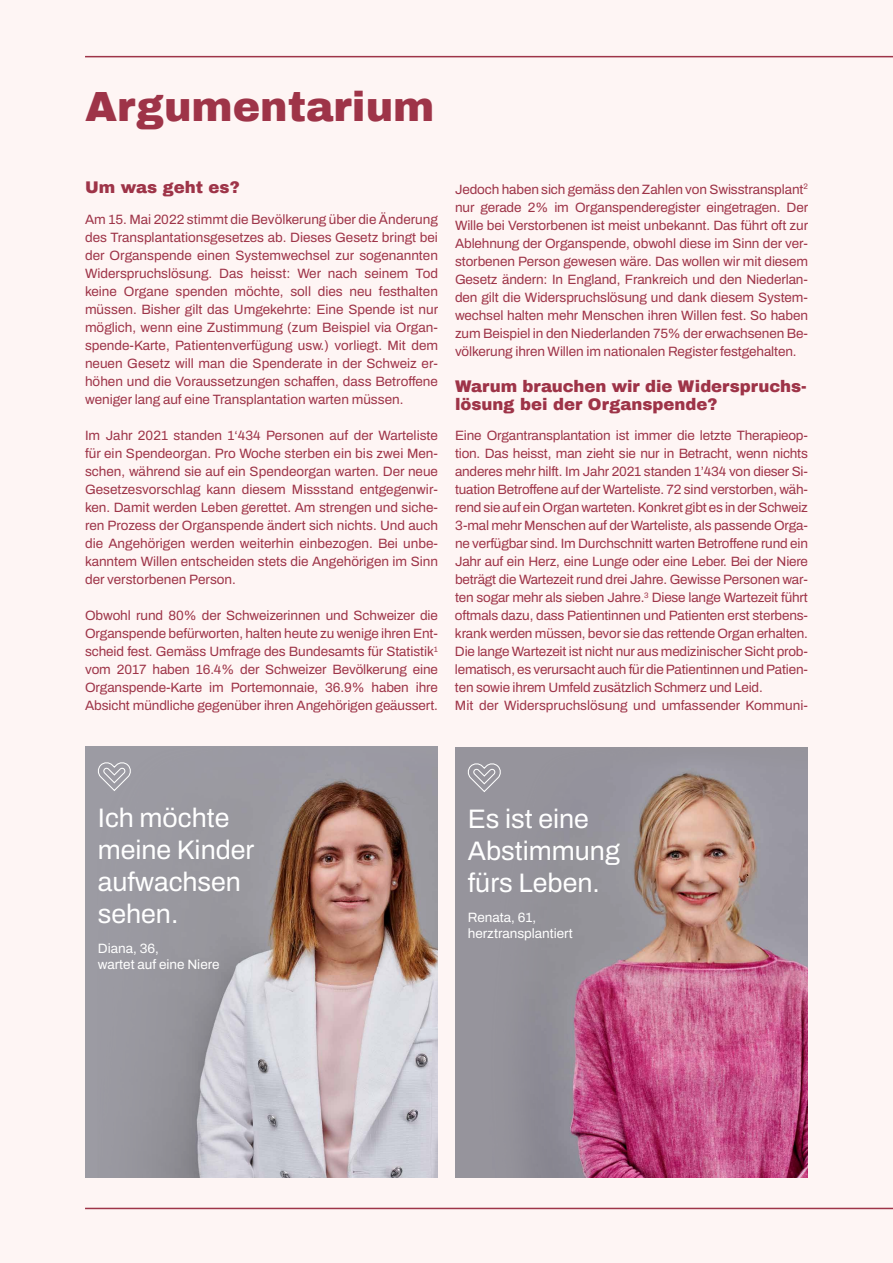
<style>
.page{position:relative;width:893px;height:1263px;background:#fef5f4}
.page>*{position:absolute;margin:0;border:0;box-sizing:border-box;transform-origin:0 0}
.t1{font:900 41.25px "Archivo";color:#9e3448}
.t2{font:26.7px/32.1px "Archivo";color:#fff}
.t3{font:900 16.5px/18px "Archivo";color:#9e3448}
.t4{font:13.5px/18px "Archivo";letter-spacing:-.015em;color:#9e3448;text-align:justify}
.t5{font:13.5px/16.2px "Archivo";color:#fff}
</style>
<div class="page">
<hr style="left:85px;top:56px;width:808px;height:1px;background:#9e3448">
<div style="left:85px;top:746px;width:353px;height:432px;background:#9c9ba3"></div>
<img style="left:152px;top:779px;width:286px;height:399px">
<svg style="left:98px;top:762px;width:33px;height:29px"></svg>
<div style="left:455px;top:747px;width:353px;height:431px;background:#96949c"></div>
<img style="left:530px;top:766px;width:278px;height:412px">
<svg style="left:467px;top:763px;width:34px;height:29px"></svg>
<hr style="left:85px;top:1208px;width:808px;height:1px;background:#9e3448">
<h1 class="t1" style="left:85px;top:82px;width:351px">Argumentarium</h1>
<p class="t3" style="left:85px;top:179px;width:156px">Um was geht es?</p>
<p class="t4" style="left:85px;top:210px;width:355px">Am 15. Mai 2022 stimmt die Bevölkerung über die Änderung des Transplantationsgesetzes ab. Dieses Gesetz bringt bei der Organspende einen Systemwechsel zur sogenannten Widerspruchslösung. Das heisst: Wer nach seinem Tod keine Organe spenden möchte, soll dies neu festhalten müssen. Bisher gilt das Umgekehrte: Eine Spende ist nur möglich, wenn eine Zustimmung (zum Beispiel via Organ&shy;spende-Karte, Patientenverfügung usw.) vorliegt. Mit dem neuen Gesetz will man die Spenderate in der Schweiz er&shy;höhen und die Voraussetzungen schaffen, dass Betroffene weniger lang auf eine Transplantation warten müssen.</p>
<p class="t4" style="left:85px;top:426px;width:354px">Im Jahr 2021 standen 1‘434 Personen auf der Warteliste für ein Spendeorgan. Pro Woche sterben ein bis zwei Men&shy;schen, während sie auf ein Spendeorgan warten. Der neue Gesetzesvorschlag kann diesem Missstand entgegenwir&shy;ken. Damit werden Leben gerettet. Am strengen und siche&shy;ren Prozess der Organspende ändert sich nichts. Und auch die Angehörigen werden weiterhin einbezogen. Bei unbe&shy;kanntem Willen entscheiden stets die Angehörigen im Sinn der verstorbenen Person.</p>
<p class="t4" style="left:85px;top:606px;width:354px">Obwohl rund 80% der Schweizerinnen und Schweizer die Organspende befürworten, halten heute zu wenige ihren Ent&shy;scheid fest. Gemäss Umfrage des Bundesamts für Statistik<sup>1 </sup>vom 2017 haben 16.4% der Schweizer Bevölkerung eine Organspende-Karte im Portemonnaie, 36.9% haben ihre Absicht mündliche gegenüber ihren Angehörigen geäussert.</p>
<p class="t4" style="left:455px;top:180px;width:355px">Jedoch haben sich gemäss den Zahlen von Swisstransplant<sup>2 </sup>nur gerade 2% im Organspenderegister eingetragen. Der Wille bei Verstorbenen ist meist unbekannt. Das führt oft zur Ablehnung der Organspende, obwohl diese im Sinn der ver&shy;storbenen Person gewesen wäre. Das wollen wir mit diesem Gesetz ändern: In England, Frankreich und den Niederlan&shy;den gilt die Widerspruchslösung und dank diesem System&shy;wechsel halten mehr Menschen ihren Willen fest. So haben zum Beispiel in den Niederlanden 75% der erwachsenen Be&shy;völkerung ihren Willen im nationalen Register festgehalten.</p>
<p class="t3" style="left:455px;top:377px;width:353px">Warum brauchen wir die Widerspruchs&shy;lösung bei der Organspende?</p>
<p class="t4" style="left:455px;top:427px;width:354px;text-align:left">Eine Organtransplantation ist immer die letzte Therapieop&shy;tion. Das heisst, man zieht sie nur in Betracht, wenn nichts anderes mehr hilft. Im Jahr 2021 standen 1’434 von dieser Si&shy;tuation Betroffene auf der Warteliste. 72 sind verstorben, wäh&shy;rend sie auf ein Organ warteten. Konkret gibt es in der Schweiz 3-mal mehr Menschen auf der Warteliste, als passende Orga&shy;ne verfügbar sind. Im Durchschnitt warten Betroffene rund ein Jahr auf ein Herz, eine Lunge oder eine Leber. Bei der Niere beträgt die Wartezeit rund drei Jahre. Gewisse Personen war&shy;ten sogar mehr als sieben Jahre.<sup>3</sup> Diese lange Wartezeit führt oftmals dazu, dass Patientinnen und Patienten erst sterbens&shy;krank werden müssen, bevor sie das rettende Organ erhalten.<br>Die lange Wartezeit ist nicht nur aus medizinischer Sicht prob&shy;lematisch, es verursacht auch für die Patientinnen und Patien&shy;ten sowie ihrem Umfeld zusätzlich Schmerz und Leid.<br>Mit der Widerspruchslösung und umfassender Kommuni-</p>
<h2 class="t2" style="left:98px;top:801px;width:158px">Ich möchte meine Kinder aufwachsen sehen.</h2>
<p class="t5" style="left:98px;top:940px;width:123px">Diana, 36,<br>wartet auf eine Niere</p>
<h2 class="t2" style="left:468px;top:803px;width:154px">Es ist eine<br>Abstimmung fürs Leben.</h2>
<p class="t5" style="left:468px;top:909px;width:106px">Renata, 61, herztransplantiert</p>
</div>
